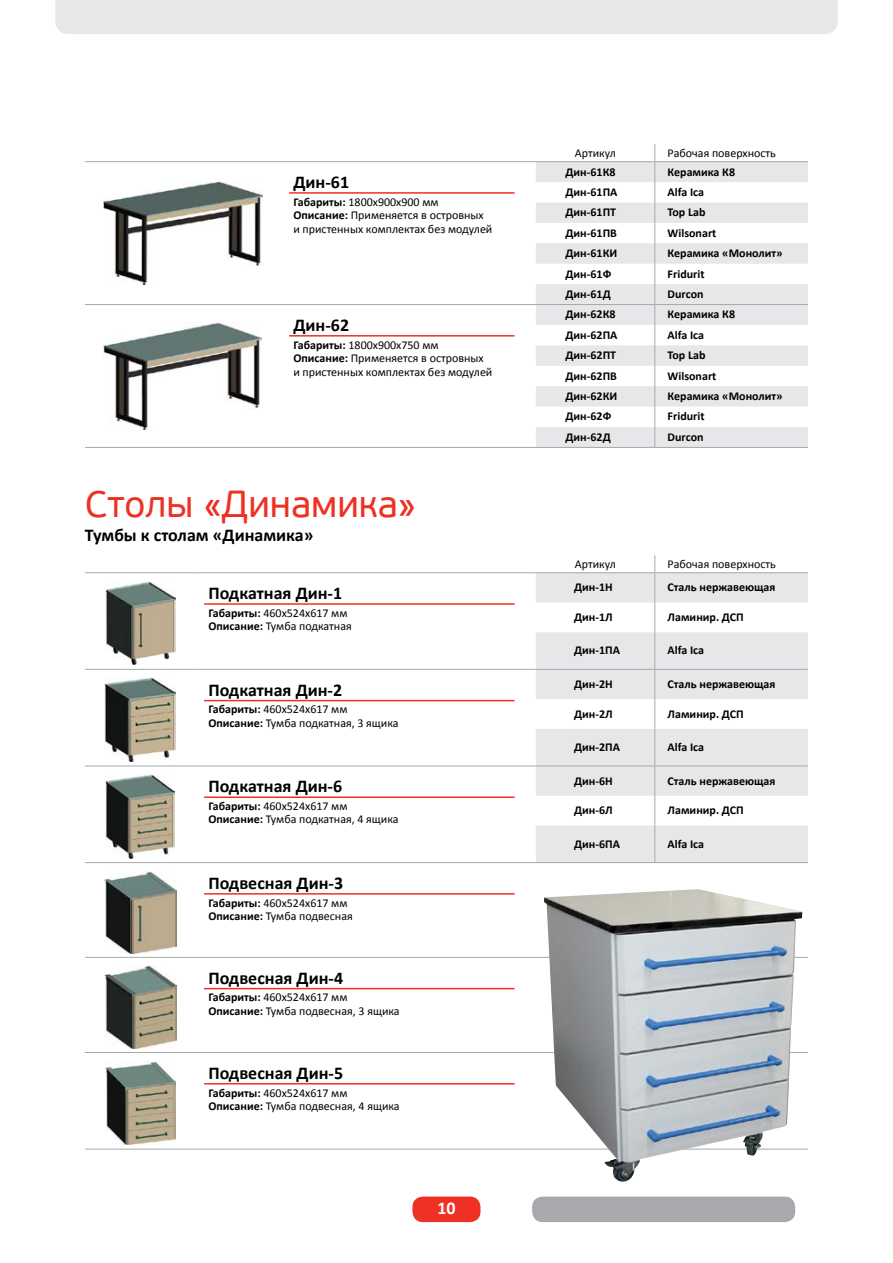
<style>
.page{position:relative;width:893px;height:1263px;background:#fff}
.page>*{position:absolute;margin:0;border:0;box-sizing:border-box;transform-origin:0 0}
.t1{font:37.5px "PF Beau Sans Pro";color:#ee3124}
.t2{font:700 18px "Calibri";color:#000}
.t3{font:700 18px "Calibri";color:#fff}
.t4{font:12px/13.5px "Calibri";color:#000}
.t5{font:700 12px "Calibri";color:#000}
.s1{font-weight:700}
</style>
<div class="page">
<div style="left:55px;top:0;width:783px;height:34px;background:#e6e7e8"></div>
<svg style="left:536px;top:162px;width:272px;height:285px;fill:#e6e7e8"></svg>
<hr style="left:536px;top:161px;width:119px;height:1px;background:#a7a9ac">
<hr style="left:536px;top:304px;width:119px;height:1px;background:#a7a9ac">
<hr style="left:536px;top:447px;width:119px;height:1px;background:#a7a9ac">
<svg style="left:654px;top:144px;width:1px;height:303px"></svg>
<hr style="left:85px;top:161px;width:196px;height:1px;background:#a7a9ac">
<hr style="left:281px;top:161px;width:255px;height:1px;background:#a7a9ac">
<hr style="left:655px;top:161px;width:153px;height:1px;background:#a7a9ac">
<hr style="left:655px;top:304px;width:153px;height:1px;background:#a7a9ac">
<hr style="left:655px;top:447px;width:153px;height:1px;background:#a7a9ac">
<hr style="left:85px;top:304px;width:196px;height:1px;background:#a7a9ac">
<hr style="left:281px;top:304px;width:255px;height:1px;background:#a7a9ac">
<hr style="left:85px;top:447px;width:196px;height:1px;background:#a7a9ac">
<hr style="left:281px;top:447px;width:255px;height:1px;background:#a7a9ac">
<img style="left:103px;top:182px;width:159px;height:103px">
<hr style="left:289px;top:192px;width:225px;height:2px;background:#ee3124">
<img style="left:104px;top:323px;width:158px;height:106px">
<hr style="left:289px;top:335px;width:225px;height:2px;background:#ee3124">
<svg style="left:536px;top:573px;width:272px;height:289px;fill:#e6e7e8"></svg>
<hr style="left:85px;top:572px;width:111px;height:1px;background:#a7a9ac">
<hr style="left:196px;top:572px;width:340px;height:1px;background:#a7a9ac">
<hr style="left:536px;top:572px;width:119px;height:1px;background:#a7a9ac">
<hr style="left:655px;top:572px;width:153px;height:1px;background:#a7a9ac">
<svg style="left:654px;top:555px;width:1px;height:47px"></svg>
<hr style="left:654px;top:602px;width:1px;height:30px;background:#a7a9ac">
<hr style="left:654px;top:632px;width:1px;height:37px;background:#a7a9ac">
<hr style="left:536px;top:669px;width:119px;height:1px;background:#a7a9ac">
<hr style="left:655px;top:669px;width:153px;height:1px;background:#a7a9ac">
<svg style="left:654px;top:670px;width:1px;height:29px"></svg>
<hr style="left:654px;top:699px;width:1px;height:30px;background:#a7a9ac">
<hr style="left:654px;top:729px;width:1px;height:37px;background:#a7a9ac">
<hr style="left:536px;top:766px;width:119px;height:1px;background:#a7a9ac">
<hr style="left:655px;top:766px;width:153px;height:1px;background:#a7a9ac">
<hr style="left:654px;top:766px;width:1px;height:30px;background:#a7a9ac">
<svg style="left:654px;top:796px;width:1px;height:29px"></svg>
<hr style="left:654px;top:825px;width:1px;height:37px;background:#a7a9ac">
<hr style="left:536px;top:862px;width:119px;height:1px;background:#a7a9ac">
<hr style="left:655px;top:862px;width:153px;height:1px;background:#a7a9ac">
<hr style="left:536px;top:957px;width:119px;height:1px;background:#a7a9ac">
<hr style="left:655px;top:957px;width:153px;height:1px;background:#a7a9ac">
<hr style="left:536px;top:1052px;width:119px;height:1px;background:#a7a9ac">
<hr style="left:655px;top:1052px;width:153px;height:1px;background:#a7a9ac">
<hr style="left:536px;top:1149px;width:119px;height:1px;background:#a7a9ac">
<hr style="left:655px;top:1149px;width:153px;height:1px;background:#a7a9ac">
<hr style="left:85px;top:862px;width:111px;height:1px;background:#a7a9ac">
<hr style="left:196px;top:862px;width:340px;height:1px;background:#a7a9ac">
<hr style="left:85px;top:669px;width:111px;height:1px;background:#a7a9ac">
<hr style="left:196px;top:669px;width:340px;height:1px;background:#a7a9ac">
<hr style="left:85px;top:957px;width:111px;height:1px;background:#a7a9ac">
<hr style="left:196px;top:957px;width:340px;height:1px;background:#a7a9ac">
<hr style="left:85px;top:1052px;width:111px;height:1px;background:#a7a9ac">
<hr style="left:196px;top:1052px;width:340px;height:1px;background:#a7a9ac">
<hr style="left:85px;top:766px;width:111px;height:1px;background:#a7a9ac">
<hr style="left:196px;top:766px;width:340px;height:1px;background:#a7a9ac">
<hr style="left:85px;top:1149px;width:111px;height:1px;background:#a7a9ac">
<hr style="left:196px;top:1149px;width:340px;height:1px;background:#a7a9ac">
<img style="left:105px;top:581px;width:71px;height:84px">
<hr style="left:204px;top:603px;width:310px;height:2px;background:#ee3124">
<img style="left:105px;top:678px;width:71px;height:84px">
<hr style="left:204px;top:700px;width:310px;height:1px;background:#ee3124">
<img style="left:106px;top:774px;width:69px;height:84px">
<hr style="left:204px;top:796px;width:310px;height:2px;background:#ee3124">
<img style="left:104px;top:871px;width:72px;height:82px">
<hr style="left:204px;top:893px;width:310px;height:1px;background:#ee3124">
<img style="left:104px;top:966px;width:72px;height:82px">
<hr style="left:204px;top:988px;width:310px;height:1px;background:#ee3124">
<img style="left:105px;top:1061px;width:71px;height:84px">
<hr style="left:204px;top:1083px;width:310px;height:1px;background:#ee3124">
<img style="left:544px;top:889px;width:258px;height:293px">
<div style="left:412px;top:1196px;width:68px;height:26px;background:#ee3124;border-radius:10px"></div>
<div style="left:532px;top:1196px;width:263px;height:26px;background:#a7a9ac;border-radius:10px"></div>
<h2 class="t2" style="left:293px;top:170px;width:57px">Дин-61</h2>
<p class="t4" style="left:293px;top:195px;width:201px"><span class="s1">Габариты:</span> 1800x900x900 мм<br><span class="s1">Описание:</span> Применяется в островных и пристенных комплектах без модулей</p>
<h2 class="t2" style="left:293px;top:313px;width:57px">Дин-62</h2>
<p class="t4" style="left:293px;top:338px;width:201px"><span class="s1">Габариты:</span> 1800x900x750 мм<br><span class="s1">Описание:</span> Применяется в островных и пристенных комплектах без модулей</p>
<h1 class="t1" style="left:85px;top:483px;width:333px">Столы «Динамика»</h1>
<h2 class="t2" style="left:85px;top:523px;width:230px">Тумбы к столам «Динамика»</h2>
<h2 class="t2" style="left:208px;top:581px;width:135px">Подкатная Дин-1</h2>
<p class="t4" style="left:208px;top:606px;width:145px"><span class="s1">Габариты:</span> 460x524x617 мм<br><span class="s1">Описание:</span> Тумба подкатная</p>
<h2 class="t2" style="left:208px;top:678px;width:135px">Подкатная Дин-2</h2>
<p class="t4" style="left:208px;top:703px;width:192px"><span class="s1">Габариты:</span> 460x524x617 мм<br><span class="s1">Описание:</span> Тумба подкатная, 3 ящика</p>
<h2 class="t2" style="left:208px;top:775px;width:135px">Подкатная Дин-6</h2>
<p class="t4" style="left:208px;top:799px;width:192px"><span class="s1">Габариты:</span> 460x524x617 мм<br><span class="s1">Описание:</span> Тумба подкатная, 4 ящика</p>
<h2 class="t2" style="left:208px;top:871px;width:136px">Подвесная Дин-3</h2>
<p class="t4" style="left:208px;top:896px;width:146px"><span class="s1">Габариты:</span> 460x524x617 мм<br><span class="s1">Описание:</span> Тумба подвесная</p>
<h2 class="t2" style="left:208px;top:966px;width:136px">Подвесная Дин-4</h2>
<p class="t4" style="left:208px;top:991px;width:193px"><span class="s1">Габариты:</span> 460x524x617 мм<br><span class="s1">Описание:</span> Тумба подвесная, 3 ящика</p>
<h2 class="t2" style="left:208px;top:1061px;width:136px">Подвесная Дин-5</h2>
<p class="t4" style="left:208px;top:1086px;width:193px"><span class="s1">Габариты:</span> 460x524x617 мм<br><span class="s1">Описание:</span> Тумба подвесная, 4 ящика</p>
<h2 class="t3" style="left:437px;top:1197px;width:20px">10</h2>
<p class="t4" style="left:575px;top:147px;width:43px">Артикул</p>
<p class="t4" style="left:668px;top:147px;width:110px">Рабочая поверхность</p>
<p class="t5" style="left:566px;top:164px;width:51px">Дин-61К8</p>
<p class="t5" style="left:668px;top:164px;width:69px">Керамика К8</p>
<p class="t5" style="left:566px;top:184px;width:53px">Дин-61ПА</p>
<p class="t5" style="left:668px;top:184px;width:38px">Alfa Ica</p>
<p class="t5" style="left:566px;top:205px;width:52px">Дин-61ПТ</p>
<p class="t5" style="left:668px;top:205px;width:39px">Top Lab</p>
<p class="t5" style="left:566px;top:225px;width:53px">Дин-61ПВ</p>
<p class="t5" style="left:668px;top:225px;width:50px">Wilsonart</p>
<p class="t5" style="left:566px;top:245px;width:53px">Дин-61КИ</p>
<p class="t5" style="left:668px;top:245px;width:116px">Керамика «Монолит»</p>
<p class="t5" style="left:566px;top:266px;width:47px">Дин-61Ф</p>
<p class="t5" style="left:668px;top:266px;width:38px">Fridurit</p>
<p class="t5" style="left:566px;top:286px;width:47px">Дин-61Д</p>
<p class="t5" style="left:668px;top:286px;width:37px">Durcon</p>
<p class="t5" style="left:566px;top:307px;width:51px">Дин-62К8</p>
<p class="t5" style="left:668px;top:307px;width:69px">Керамика К8</p>
<p class="t5" style="left:566px;top:327px;width:53px">Дин-62ПА</p>
<p class="t5" style="left:668px;top:327px;width:38px">Alfa Ica</p>
<p class="t5" style="left:566px;top:348px;width:52px">Дин-62ПТ</p>
<p class="t5" style="left:668px;top:348px;width:39px">Top Lab</p>
<p class="t5" style="left:566px;top:368px;width:53px">Дин-62ПВ</p>
<p class="t5" style="left:668px;top:368px;width:50px">Wilsonart</p>
<p class="t5" style="left:566px;top:388px;width:53px">Дин-62КИ</p>
<p class="t5" style="left:668px;top:388px;width:116px">Керамика «Монолит»</p>
<p class="t5" style="left:566px;top:409px;width:47px">Дин-62Ф</p>
<p class="t5" style="left:668px;top:409px;width:38px">Fridurit</p>
<p class="t5" style="left:566px;top:429px;width:47px">Дин-62Д</p>
<p class="t5" style="left:668px;top:429px;width:37px">Durcon</p>
<p class="t4" style="left:575px;top:558px;width:43px">Артикул</p>
<p class="t4" style="left:668px;top:558px;width:110px">Рабочая поверхность</p>
<p class="t5" style="left:574px;top:580px;width:40px">Дин-1Н</p>
<p class="t5" style="left:668px;top:580px;width:109px">Сталь нержавеющая</p>
<p class="t5" style="left:574px;top:609px;width:40px">Дин-1Л</p>
<p class="t5" style="left:668px;top:609px;width:78px">Ламинир. ДСП</p>
<p class="t5" style="left:574px;top:643px;width:47px">Дин-1ПА</p>
<p class="t5" style="left:668px;top:643px;width:38px">Alfa Ica</p>
<p class="t5" style="left:574px;top:676px;width:40px">Дин-2Н</p>
<p class="t5" style="left:668px;top:676px;width:109px">Сталь нержавеющая</p>
<p class="t5" style="left:574px;top:706px;width:40px">Дин-2Л</p>
<p class="t5" style="left:668px;top:706px;width:78px">Ламинир. ДСП</p>
<p class="t5" style="left:574px;top:739px;width:47px">Дин-2ПА</p>
<p class="t5" style="left:668px;top:739px;width:38px">Alfa Ica</p>
<p class="t5" style="left:574px;top:773px;width:40px">Дин-6Н</p>
<p class="t5" style="left:668px;top:773px;width:109px">Сталь нержавеющая</p>
<p class="t5" style="left:574px;top:803px;width:40px">Дин-6Л</p>
<p class="t5" style="left:668px;top:803px;width:78px">Ламинир. ДСП</p>
<p class="t5" style="left:574px;top:836px;width:47px">Дин-6ПА</p>
<p class="t5" style="left:668px;top:836px;width:38px">Alfa Ica</p>
</div>
